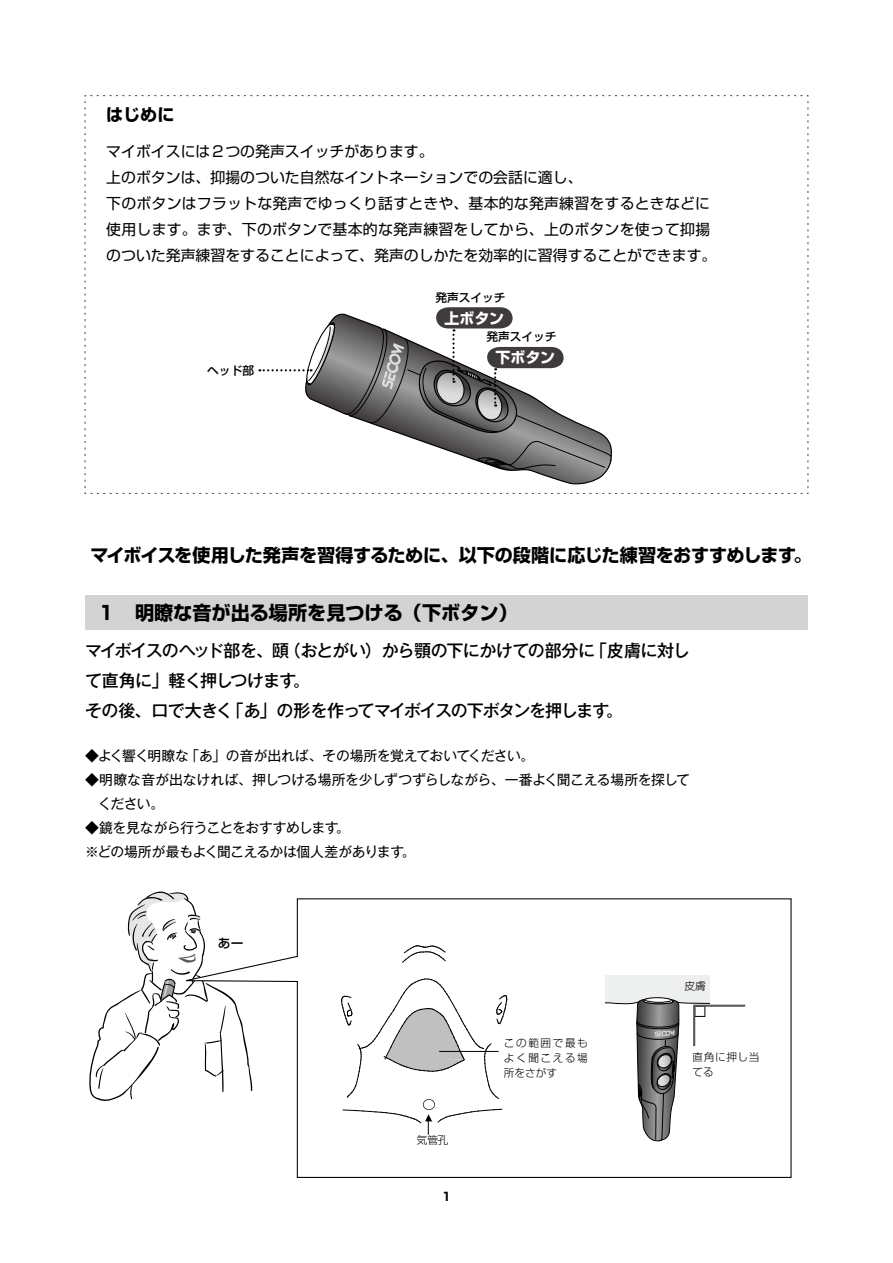
<style>
.page{position:relative;width:893px;height:1263px;background:#fff}
.page>*{position:absolute;margin:0;border:0;box-sizing:border-box;transform-origin:0 0}
.t1{font:700 19.2px "Shin Go Pro";color:#000}
.t2{font:700 18px "Shin Go Pro";letter-spacing:-.02em;color:#000}
.t3{font:500 16.95px "Gothic MB101 Pro";letter-spacing:-.05em;color:#000}
.t4{font:500 16.95px "Gothic MB101 Pro";letter-spacing:-.07em;color:#000}
.t5{font:500 16.95px "Gothic MB101 Pro";letter-spacing:-.03em;color:#000}
.t6{font:500 16.95px "Gothic MB101 Pro";letter-spacing:-.09em;color:#000}
.t7{font:700 16.95px "Shin Go Pro";color:#000}
.t8{font:14.85px/26.1px "Shin Go Pro";color:#000}
.t9{font:700 14.85px "Shin Go Pro";color:#fff}
.t10{font:13.8px "Gothic MB101 Pro";letter-spacing:-.03em;color:#000}
.t11{font:13.8px "Gothic MB101 Pro";letter-spacing:-.08em;color:#000}
.t12{font:500 12.75px "Shin Go Pro";color:#000}
.t13{font:500 11.7px "Shin Go Pro";color:#000}
.t14{font:700 11.7px "Shin Go Pro";color:#000}
.t15{font:300 10.65px/14.9px "Shin Go Pro";letter-spacing:.06em;color:#000}
</style>
<div class="page">
<svg style="left:89px;top:891px;width:99px;height:210px"></svg>
<svg style="left:176px;top:898px;width:616px;height:280px"></svg>
<div style="left:85px;top:595px;width:723px;height:34px;background:#d3d3d4"></div>
<svg style="left:402px;top:945px;width:44px;height:18px"></svg>
<svg style="left:341px;top:978px;width:166px;height:156px"></svg>
<hr style="left:439px;top:1051px;width:60px;height:1px;background:#000">
<svg style="left:606px;top:976px;width:141px;height:165px"></svg>
<svg style="left:85px;top:95px;width:723px;height:399px"></svg>
<p class="t7" style="left:106px;top:101px;width:70px">はじめに</p>
<p class="t8" style="left:106px;top:136px;width:612px">マイボイスには２つの発声スイッチがあります。<br>上のボタンは、抑揚のついた自然なイントネーションでの会話に適し、<br>下のボタンはフラットな発声でゆっくり話すときや、基本的な発声練習をするときなどに使用します。まず、下のボタンで基本的な発声練習をしてから、上のボタンを使って抑揚のついた発声練習をすることによって、発声のしかたを効率的に習得することができます。</p>
<p class="t13" style="left:435px;top:287px;width:72px">発声スイッチ</p>
<p class="t9" style="left:445px;top:306px;width:61px">上ボタン</p>
<p class="t13" style="left:207px;top:361px;width:48px">ヘッド部</p>
<p class="t13" style="left:486px;top:327px;width:72px">発声スイッチ</p>
<p class="t9" style="left:496px;top:346px;width:61px">下ボタン</p>
<p class="t2" style="left:90px;top:540px;width:723px">マイボイスを使用した発声を習得するために、以下の段階に応じた練習をおすすめします。</p>
<p class="t1" style="left:97px;top:597px;width:422px">１　明瞭な音が出る場所を見つける（下ボタン(</p>
<p class="t6" style="left:85px;top:636px;width:206px">マイボイスのヘッド部を、頤</p>
<p class="t5" style="left:284px;top:636px;width:313px">（おとがい）から顎の下にかけての部分に</p>
<p class="t3" style="left:590px;top:636px;width:101px">「皮膚に対し</p>
<p class="t3" style="left:85px;top:666px;width:213px">て直角に」軽く押しつけます</p>
<p class="t3" style="left:293px;top:666px;width:19px">。</p>
<p class="t4" style="left:227px;top:696px;width:384px">「あ」の形を作ってマイボイスの下ボタンを押します</p>
<p class="t3" style="left:85px;top:696px;width:149px">その後、口で大きく</p>
<p class="t10" style="left:185px;top:744px;width:350px">「あ」の音が出れば、その場所を覚えておいてください。</p>
<p class="t3" style="left:606px;top:696px;width:19px">。</p>
<p class="t11" style="left:85px;top:744px;width:106px">◆よく響く明瞭な</p>
<p class="t10" style="left:85px;top:768px;width:606px">◆明瞭な音が出なければ、押しつける場所を少しずつずらしながら、一番よく聞こえる場所を探して</p>
<p class="t10" style="left:98px;top:792px;width:68px">ください。</p>
<p class="t10" style="left:336px;top:816px;width:15px">。</p>
<p class="t10" style="left:85px;top:816px;width:255px">◆鏡を見ながら行うことをおすすめします</p>
<p class="t10" style="left:85px;top:841px;width:321px">※どの場所が最もよく聞こえるかは個人差があります</p>
<p class="t10" style="left:402px;top:841px;width:15px">。</p>
<p class="t12" style="left:218px;top:932px;width:27px">あー</p>
<p class="t15" style="left:417px;top:1131px;width:33px">気管孔</p>
<p class="t14" style="left:442px;top:1187px;width:11px">1</p>
<p class="t15" style="left:504px;top:1034px;width:85px;text-align:justify">この範囲で最もよく聞こえる場所をさがす</p>
<p class="t15" style="left:685px;top:977px;width:23px">皮膚</p>
<p class="t15" style="left:692px;top:1048px;width:68px">直角に押し当てる</p>
</div>
